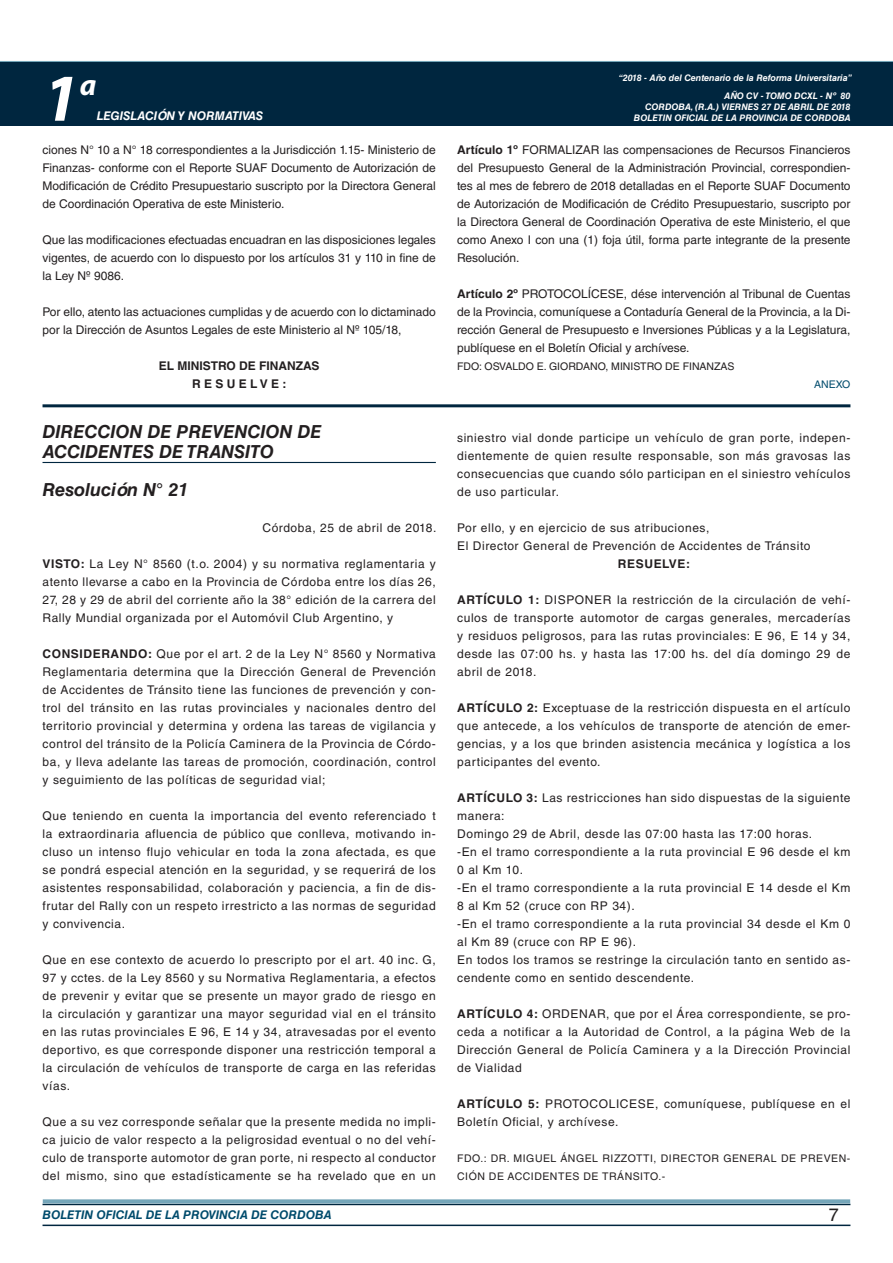
<style>
.page{position:relative;width:893px;height:1263px;background:#fff}
.page>*{position:absolute;margin:0;border:0;box-sizing:border-box;transform-origin:0 0}
.t1{font:italic 700 67.5px "Myriad Pro";color:#fff}
.t2{font:italic 700 30px "Myriad Pro";color:#fff}
.NOMBRE_DE_MINISTERIO{font:italic 700 18px/19.5px "Helvetica LT Std";color:#231f20}
.DOC__N{font:italic 700 18px "Helvetica LT Std";color:#231f20}
.t3{font:18px "Helvetica LT Std";color:#231f20}
.TEXTO_BASE{font:12px/18px "Helvetica LT Std";letter-spacing:.05em;color:#231f20;text-align:justify}
.TEXTO_BASE-2{font:12px/18px "Helvetica LT Std";color:#231f20}
.t4{font:italic 700 12px "Helvetica LT Std";color:#004b6c}
.RESUELVE{font:700 12px "Helvetica LT Std";color:#231f20}
.FECHA{font:12px "Helvetica LT Std";letter-spacing:.05em;color:#231f20}
.t5{font:italic 700 12px "Helvetica LT Std";color:#fff}
.RESUELVE-2{font:700 12px "Helvetica LT Std";letter-spacing:.05em;color:#231f20}
.FIRMA{font:10.5px/18px "Helvetica LT Std";letter-spacing:.05em;color:#231f20}
.FIRMA-2{font:10.5px "Helvetica LT Std";color:#231f20}
.ANEXO{font:10.5px "Helvetica LT Std";color:#004b6c}
.t6{font:italic 700 9px/10.8px "Helvetica LT Std";color:#fff;text-align:right}
.s1{font-weight:700}
</style>
<div class="page">
<div style="left:0;top:61px;width:893px;height:6px;background:#73a5b8"></div>
<div style="left:0;top:62px;width:893px;height:64px;background:#00263f"></div>
<hr style="left:43px;top:1224px;width:807px;height:2px;background:#00263f">
<div style="left:42px;top:1198px;width:809px;height:8px;background:#fff;opacity:.75"></div>
<hr style="left:43px;top:462px;width:393px;height:1px;background:#00263f">
<hr style="left:43px;top:404px;width:807px;height:3px;background:#00263f">
<h1 class="t1" style="left:43px;top:54px;width:38px">1</h1>
<h2 class="t2" style="left:80px;top:66px;width:18px">a</h2>
<p class="t5" style="left:97px;top:109px;width:168px">LEGISLACIÓN Y NORMATIVAS</p>
<p class="TEXTO_BASE" style="left:43px;top:141px;width:395px">ciones N° 10 a N° 18 correspondientes a la Jurisdicción 1.15- Ministerio de Finanzas- conforme con el Reporte SUAF Documento de Autorización de Modificación de Crédito Presupuestario suscripto por la Directora General de Coordinación Operativa de este Ministerio.</p>
<p class="TEXTO_BASE" style="left:43px;top:231px;width:395px">Que las modificaciones efectuadas encuadran en las disposiciones legales vigentes, de acuerdo con lo dispuesto por los artículos 31 y 110 in fine de la Ley Nº 9086.</p>
<p class="TEXTO_BASE-2" style="left:43px;top:303px;width:395px">Por ello, atento las actuaciones cumplidas y de acuerdo con lo dictaminado por la Dirección de Asuntos Legales de este Ministerio al Nº 105/18,</p>
<p class="RESUELVE" style="left:159px;top:358px;width:162px">EL MINISTRO DE FINANZAS</p>
<p class="RESUELVE" style="left:192px;top:376px;width:96px">R E S U E L V E :</p>
<p class="NOMBRE_DE_MINISTERIO" style="left:43px;top:422px;width:280px">DIRECCION DE PREVENCION DE<br>ACCIDENTES DE TRANSITO</p>
<p class="DOC__N" style="left:43px;top:478px;width:147px">Resolución N° 21</p>
<p class="FECHA" style="left:263px;top:521px;width:175px">Córdoba, 25 de abril de 2018.</p>
<p class="TEXTO_BASE" style="left:43px;top:555px;width:395px"><span class="s1">VISTO:</span> La Ley N° 8560 (t.o. 2004) y su normativa reglamentaria y atento llevarse a cabo en la Provincia de Córdoba entre los días 26, 27, 28 y 29 de abril del corriente año la 38° edición de la carrera del Rally Mundial organizada por el Automóvil Club Argentino, y</p>
<p class="TEXTO_BASE" style="left:43px;top:645px;width:395px"><span class="s1">CONSIDERANDO:</span> Que por el art. 2 de la Ley N° 8560 y Normativa Reglamentaria determina que la Dirección General de Prevención de Accidentes de Tránsito tiene las funciones de prevención y con&shy;trol del tránsito en las rutas provinciales y nacionales dentro del territorio provincial y determina y ordena las tareas de vigilancia y control del tránsito de la Policía Caminera de la Provincia de Córdo&shy;ba, y lleva adelante las tareas de promoción, coordinación, control y seguimiento de las políticas de seguridad vial;</p>
<p class="TEXTO_BASE" style="left:43px;top:807px;width:395px">Que teniendo en cuenta la importancia del evento referenciado t la extraordinaria afluencia de público que conlleva, motivando in&shy;cluso un intenso flujo vehicular en toda la zona afectada, es que se pondrá especial atención en la seguridad, y se requerirá de los asistentes responsabilidad, colaboración y paciencia, a fin de dis&shy;frutar del Rally con un respeto irrestricto a las normas de seguridad y convivencia.</p>
<p class="TEXTO_BASE" style="left:43px;top:951px;width:395px">Que en ese contexto de acuerdo lo prescripto por el art. 40 inc. G, 97 y cctes. de la Ley 8560 y su Normativa Reglamentaria, a efectos de prevenir y evitar que se presente un mayor grado de riesgo en la circulación y garantizar una mayor seguridad vial en el tránsito en las rutas provinciales E 96, E 14 y 34, atravesadas por el evento deportivo, es que corresponde disponer una restricción temporal a la circulación de vehículos de transporte de carga en las referidas vías.</p>
<p class="TEXTO_BASE" style="left:43px;top:1113px;width:395px">Que a su vez corresponde señalar que la presente medida no impli&shy;ca juicio de valor respecto a la peligrosidad eventual o no del vehí&shy;culo de transporte automotor de gran porte, ni respecto al conductor del mismo, sino que estadísticamente se ha revelado que en un</p>
<p class="t6" style="left:619px;top:72px;width:235px">“2018 - Año del Centenario de la Reforma Universitaria”</p>
<p class="t6" style="left:634px;top:91px;width:218px">AÑO CV - TOMO DCXL - Nº 80<br>CORDOBA, (R.A.) VIERNES 27 DE ABRIL DE 2018<br>BOLETIN OFICIAL DE LA PROVINCIA DE CORDOBA</p>
<p class="TEXTO_BASE" style="left:457px;top:141px;width:395px"><span class="s1">Artículo 1º</span> FORMALIZAR las compensaciones de Recursos Financieros del Presupuesto General de la Administración Provincial, correspondien&shy;tes al mes de febrero de 2018 detalladas en el Reporte SUAF Documento de Autorización de Modificación de Crédito Presupuestario, suscripto por la Directora General de Coordinación Operativa de este Ministerio, el que como Anexo I con una (1) foja útil, forma parte integrante de la presente Resolución.</p>
<p class="TEXTO_BASE" style="left:457px;top:285px;width:395px"><span class="s1">Artículo 2º</span> PROTOCOLÍCESE, dése intervención al Tribunal de Cuentas de la Provincia, comuníquese a Contaduría General de la Provincia, a la Di&shy;rección General de Presupuesto e Inversiones Públicas y a la Legislatura, publíquese en el Boletín Oficial y archívese.</p>
<p class="FIRMA-2" style="left:457px;top:360px;width:279px">FDO: OSVALDO E. GIORDANO, MINISTRO DE FINANZAS</p>
<p class="ANEXO" style="left:814px;top:378px;width:38px">ANEXO</p>
<p class="TEXTO_BASE" style="left:457px;top:429px;width:395px">siniestro vial donde participe un vehículo de gran porte, indepen&shy;dientemente de quien resulte responsable, son más gravosas las consecuencias que cuando sólo participan en el siniestro vehículos de uso particular.</p>
<p class="TEXTO_BASE" style="left:457px;top:519px;width:254px">Por ello, y en ejercicio de sus atribuciones,</p>
<p class="TEXTO_BASE" style="left:457px;top:537px;width:355px">El Director General de Prevención de Accidentes de Tránsito</p>
<p class="RESUELVE-2" style="left:618px;top:556px;width:74px">RESUELVE:</p>
<p class="TEXTO_BASE" style="left:457px;top:591px;width:395px"><span class="s1">ARTÍCULO 1:</span> DISPONER la restricción de la circulación de vehí&shy;culos de transporte automotor de cargas generales, mercaderías y residuos peligrosos, para las rutas provinciales: E 96, E 14 y 34, desde las 07:00 hs. y hasta las 17:00 hs. del día domingo 29 de abril de 2018.</p>
<p class="TEXTO_BASE" style="left:457px;top:699px;width:395px"><span class="s1">ARTÍCULO 2:</span> Exceptuase de la restricción dispuesta en el artículo que antecede, a los vehículos de transporte de atención de emer&shy;gencias, y a los que brinden asistencia mecánica y logística a los participantes del evento.</p>
<p class="TEXTO_BASE" style="left:457px;top:789px;width:395px"><span class="s1">ARTÍCULO 3:</span> Las restricciones han sido dispuestas de la siguiente manera:</p>
<p class="TEXTO_BASE" style="left:457px;top:825px;width:356px">Domingo 29 de Abril, desde las 07:00 hasta las 17:00 horas.</p>
<p class="TEXTO_BASE" style="left:457px;top:843px;width:395px">-En el tramo correspondiente a la ruta provincial E 96 desde el km<br>0 al Km 10.</p>
<p class="TEXTO_BASE" style="left:457px;top:879px;width:395px">-En el tramo correspondiente a la ruta provincial E 14 desde el Km<br>8 al Km 52 (cruce con RP 34).</p>
<p class="TEXTO_BASE" style="left:457px;top:915px;width:395px">-En el tramo correspondiente a la ruta provincial 34 desde el Km 0 al Km 89 (cruce con RP E 96).</p>
<p class="TEXTO_BASE" style="left:457px;top:951px;width:395px">En todos los tramos se restringe la circulación tanto en sentido as&shy;cendente como en sentido descendente.</p>
<p class="TEXTO_BASE" style="left:457px;top:1005px;width:395px"><span class="s1">ARTÍCULO 4:</span> ORDENAR, que por el Área correspondiente, se pro&shy;ceda a notificar a la Autoridad de Control, a la página Web de la Dirección General de Policía Caminera y a la Dirección Provincial de Vialidad</p>
<p class="TEXTO_BASE" style="left:457px;top:1095px;width:395px"><span class="s1">ARTÍCULO 5:</span> PROTOCOLICESE, comuníquese, publíquese en el<br>Boletín Oficial, y archívese.</p>
<p class="FIRMA" style="left:457px;top:1149px;width:395px">FDO.: DR. MIGUEL ÁNGEL RIZZOTTI, DIRECTOR GENERAL DE PREVEN-<br>CIÓN DE ACCIDENTES DE TRÁNSITO.-</p>
<p class="t4" style="left:43px;top:1208px;width:290px">BOLETIN OFICIAL DE LA PROVINCIA DE CORDOBA</p>
<h3 class="t3" style="left:829px;top:1204px;width:12px">7</h3>
</div>
